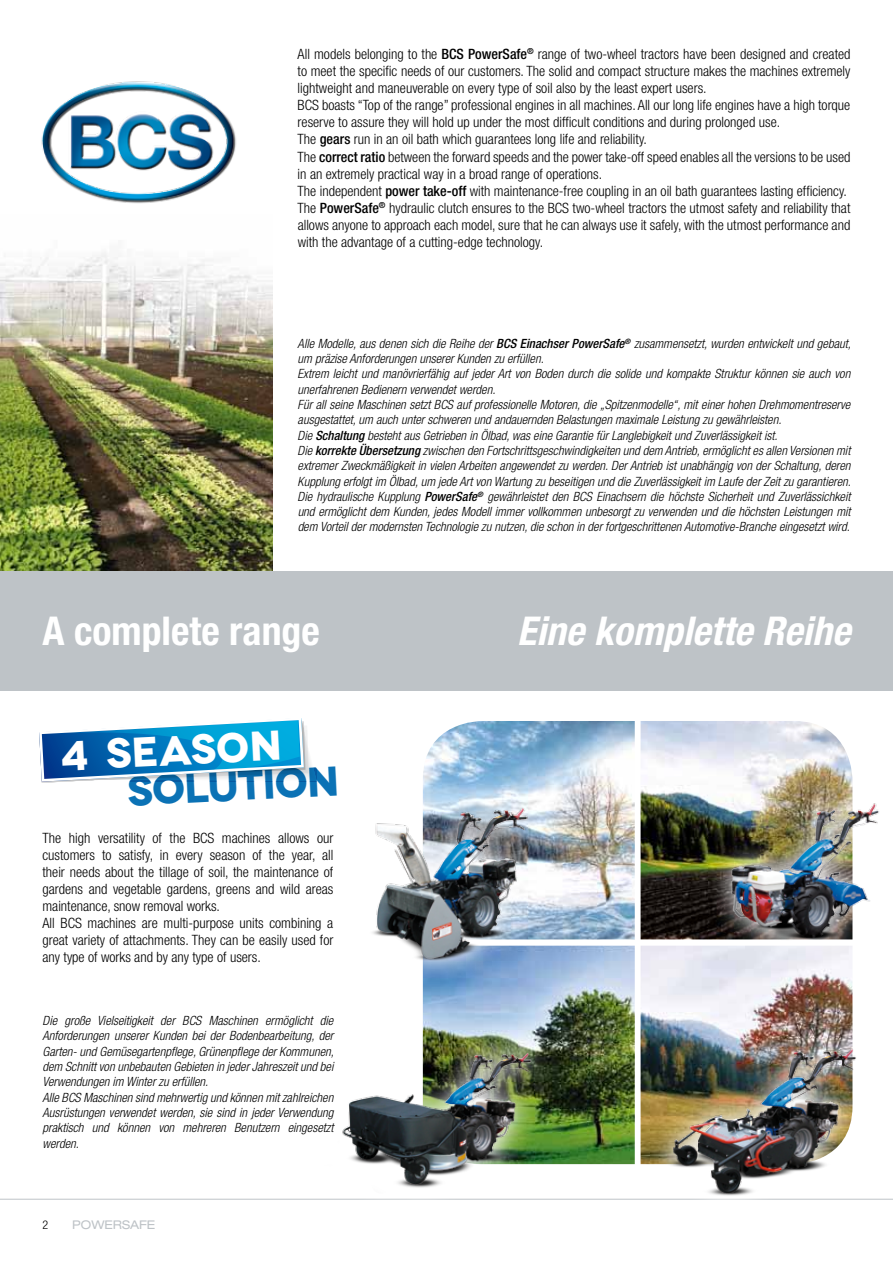
<style>
.page{position:relative;width:893px;height:1263px;background:#fff}
.page>*{position:absolute;margin:0;border:0;box-sizing:border-box;transform-origin:0 0}
.t1{font:700 41.55px "Novecentowide";color:#0b72b5}
.t2{font:700 41.55px "Novecentowide";color:#fff}
.t3{font:italic 700 condensed 39.75px "Helvetica Neue LT Std";color:#fff}
.t4{font:700 condensed 39.75px "Helvetica Neue LT Std";color:#fff}
.t5{font:300 condensed 14.25px/17.1px "Helvetica Neue LT Std";color:#000}
.t6{font:italic 300 condensed 12.75px/15.3px "Helvetica Neue LT Std";color:#000}
.t7{font:expanded 12px "Helvetica Neue LT Std";color:#bec3c7}
.t8{font:300 condensed 12px "Helvetica Neue LT Std";color:#000}
.s1{font-weight:500}
</style>
<div class="page">
<img style="left:0;top:252px;width:272px;height:320px">
<div style="left:0;top:572px;width:893px;height:119px;background:#bec3c7"></div>
<img style="left:41px;top:81px;width:195px;height:123px">
<hr style="left:0;top:1199px;width:893px;height:1px;background:#bec3c7">
<img style="left:423px;top:721px;width:212px;height:218px">
<img style="left:641px;top:721px;width:211px;height:218px">
<img style="left:423px;top:946px;width:212px;height:218px">
<img style="left:641px;top:946px;width:211px;height:101px">
<img style="left:709px;top:782px;width:144px;height:180px">
<img style="left:720px;top:800px;width:159px;height:146px">
<img style="left:304px;top:1032px;width:249px;height:168px">
<img style="left:325px;top:1050px;width:218px;height:150px">
<img style="left:642px;top:1028px;width:235px;height:172px">
<img style="left:635px;top:1047px;width:233px;height:153px">
<svg style="left:422px;top:786px;width:126px;height:198px"></svg>
<img style="left:372px;top:778px;width:161px;height:203px">
<svg style="left:39px;top:718px;width:274px;height:65px"></svg>
<p class="t5" style="left:298px;top:45px;width:554px">All models belonging to the <span class="s1">BCS PowerSafe</span><sup>®</sup> range of two-wheel tractors have been designed and created to meet the specific needs of our customers. The solid and compact structure makes the machines extremely lightweight and maneuverable on every type of soil also by the least expert users.<br>BCS boasts “Top of the range” professional engines in all machines. All our long life engines have a high torque reserve to assure they will hold up under the most difficult conditions and during prolonged use.<br>The <span class="s1">gears</span> run in an oil bath which guarantees long life and reliability.<br>The <span class="s1">correct ratio</span> between the forward speeds and the power take-off speed enables all the versions to be used in an extremely practical way in a broad range of operations.<br>The independent <span class="s1">power take-off</span> with maintenance-free coupling in an oil bath guarantees lasting efficiency.<br>The <span class="s1">PowerSafe</span><sup>®</sup> hydraulic clutch ensures to the BCS two-wheel tractors the utmost safety and reliability that allows anyone to approach each model, sure that he can always use it safely, with the utmost performance and with the advantage of a cutting-edge technology.</p>
<p class="t6" style="left:298px;top:336px;width:555px">Alle Modelle, aus denen sich die Reihe der <span class="s1">BCS Einachser PowerSafe</span><sup>®</sup> zusammensetzt, wurden entwickelt und gebaut, um präzise Anforderungen unserer Kunden zu erfüllen.<br>Extrem leicht und manövrierfähig auf jeder Art von Boden durch die solide und kompakte Struktur können sie auch von unerfahrenen Bedienern verwendet werden.<br>Für all seine Maschinen setzt BCS auf professionelle Motoren, die „Spitzenmodelle“, mit einer hohen Drehmomentreserve ausgestattet, um auch unter schweren und andauernden Belastungen maximale Leistung zu gewährleisten.<br>Die <span class="s1">Schaltung</span> besteht aus Getrieben in Ölbad, was eine Garantie für Langlebigkeit und Zuverlässigkeit ist.<br>Die <span class="s1">korrekte Übersetzung</span> zwischen den Fortschrittsgeschwindigkeiten und dem Antrieb, ermöglicht es allen Versionen mit extremer Zweckmäßigkeit in vielen Arbeiten angewendet zu werden. Der Antrieb ist unabhängig von der Schaltung, deren Kupplung erfolgt im Ölbad, um jede Art von Wartung zu beseitigen und die Zuverlässigkeit im Laufe der Zeit zu garantieren.<br>Die hydraulische Kupplung <span class="s1">PowerSafe</span><sup>®</sup> gewährleistet den BCS Einachsern die höchste Sicherheit und Zuverlässichkeit und ermöglicht dem Kunden, jedes Modell immer vollkommen unbesorgt zu verwenden und die höchsten Leistungen mit dem Vorteil der modernsten Technologie zu nutzen, die schon in der fortgeschrittenen Automotive-Branche eingesetzt wird.</p>
<h2 class="t4" style="left:43px;top:607px;width:279px">A complete range</h2>
<h2 class="t3" style="left:517px;top:607px;width:335px">Eine komplette Reihe</h2>
<h1 class="t2" style="left:59px;top:731px;width:223px;rotate:-3deg">4 SEASON</h1>
<h1 class="t1" style="left:126px;top:766px;width:214px;rotate:-3deg">Solution</h1>
<p class="t5" style="left:43px;top:829px;width:292px">The high versatility of the BCS machines allows our customers to satisfy, in every season of the year, all their needs about the tillage of soil, the maintenance of gardens and vegetable gardens, greens and wild areas maintenance, snow removal works.<br>All BCS machines are multi-purpose units combining a great variety of attachments. They can be easily used for any type of works and by any type of users.</p>
<p class="t6" style="left:43px;top:1013px;width:293px">Die große Vielseitigkeit der BCS Maschinen ermöglicht die Anforderungen unserer Kunden bei der Bodenbearbeitung, der Garten- und Gemüsegartenpflege, Grünenpflege der Kommunen, dem Schnitt von unbebauten Gebieten in jeder Jahreszeit und bei Verwendungen im Winter zu erfüllen.<br>Alle BCS Maschinen sind mehrwertig und können mit zahlreichen Ausrüstungen verwendet werden, sie sind in jeder Verwendung praktisch und können von mehreren Benutzern eingesetzt werden.</p>
<p class="t8" style="left:43px;top:1218px;width:7px">2</p>
<p class="t7" style="left:72px;top:1217px;width:85px">POWERSAFE</p>
</div>
